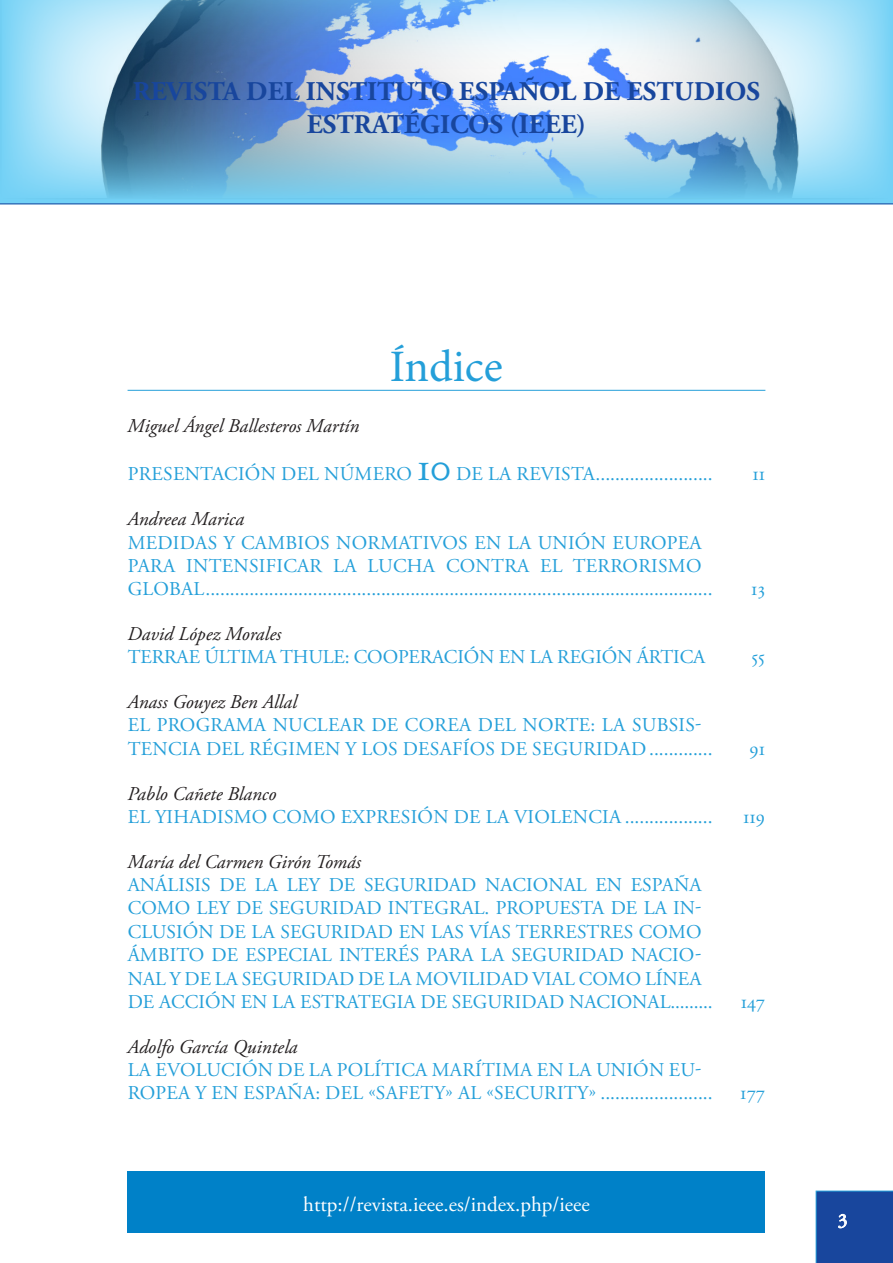
<style>
.page{position:relative;width:893px;height:1263px;background:#fff}
.page>*{position:absolute;margin:0;border:0;box-sizing:border-box;transform-origin:0 0}
.t1{font:45px "Minion Pro";color:#249fd9}
.t2{font:700 27px/32.4px "Adobe Garamond Pro";color:#18469d;text-align:center}
.t3{font:21px "Adobe Garamond Pro";color:#fff}
.t4{font:19.5px/23.4px "Adobe Garamond Pro";letter-spacing:.005em;color:#249fd9}
.t5{font:italic 19.5px "Adobe Garamond Pro";color:#231f20}
.t6{font:19.5px "Adobe Garamond Pro";color:#fff}
.s1{font-size:40.5px}
.s2{font-style:italic;color:#231f20}
</style>
<div class="page">
<div style="left:816px;top:1191px;width:77px;height:72px;background:#18469d"></div>
<div style="left:128px;top:1171px;width:637px;height:62px;background:#0081c8"></div>
<svg style="left:0;top:0;width:893px;height:200px;background:#95c2e1"></svg>
<hr style="left:0;top:203px;width:893px;height:1px;background:#18469d">
<hr style="left:128px;top:390px;width:637px;height:1px;background:#249fd9">
<h2 class="t2" style="left:133px;top:76px;width:629px">REVISTA DEL INSTITUTO ESPAÑOL DE ESTUDIOS<br>ESTRATÉGICOS (IEEE)</h2>
<p class="t1" style="left:390px;top:340px;width:115px">Índice</p>
<p class="t5" style="left:128px;top:414px;width:233px">Miguel Ángel Ballesteros Martín</p>
<p class="t4" style="left:128px;top:463px;width:586px">PRESENTACIÓN DEL NÚMERO <span class="s1">10</span> DE LA REVISTA........................</p>
<p class="t4" style="left:752px;top:463px;width:14px">11</p>
<p class="t4" style="left:128px;top:508px;width:586px"><span class="s2">Andreea Marica<br></span>MEDIDAS Y CAMBIOS NORMATIVOS EN LA UNIÓN EUROPEA PARA INTENSIFICAR LA LUCHA CONTRA EL TERRORISMO GLOBAL........................................................................................................</p>
<p class="t4" style="left:751px;top:578px;width:15px">13</p>
<p class="t4" style="left:128px;top:623px;width:579px"><span class="s2">David López Morales<br></span>TERRAE ÚLTIMA THULE: COOPERACIÓN EN LA REGIÓN ÁRTICA</p>
<p class="t4" style="left:128px;top:691px;width:586px"><span class="s2">Anass Gouyez Ben Allal<br></span>EL PROGRAMA NUCLEAR DE COREA DEL NORTE: LA SUBSIS-<br>TENCIA DEL RÉGIMEN Y LOS DESAFÍOS DE SEGURIDAD.............</p>
<p class="t4" style="left:128px;top:782px;width:586px"><span class="s2">Pablo Cañete Blanco<br></span>EL YIHADISMO COMO EXPRESIÓN DE LA VIOLENCIA ..................</p>
<p class="t4" style="left:128px;top:850px;width:587px"><span class="s2">María del Carmen Girón Tomás<br></span>ANÁLISIS DE LA LEY DE SEGURIDAD NACIONAL EN ESPAÑA COMO LEY DE SEGURIDAD INTEGRAL. PROPUESTA DE LA IN-CLUSIÓN DE LA SEGURIDAD EN LAS VÍAS TERRESTRES COMO ÁMBITO DE ESPECIAL INTERÉS PARA LA SEGURIDAD NACIO-NAL Y DE LA SEGURIDAD DE LA MOVILIDAD VIAL COMO LÍNEA DE ACCIÓN EN LA ESTRATEGIA DE SEGURIDAD NACIONAL.........</p>
<p class="t4" style="left:128px;top:1035px;width:587px"><span class="s2">Adolfo García Quintela<br></span>LA EVOLUCIÓN DE LA POLÍTICA MARÍTIMA EN LA UNIÓN EU-<br>ROPEA Y EN ESPAÑA: DEL «SAFETY» AL «SECURITY» .......................</p>
<p class="t4" style="left:751px;top:646px;width:16px">55</p>
<p class="t4" style="left:749px;top:738px;width:17px">91</p>
<p class="t4" style="left:743px;top:806px;width:23px">119</p>
<p class="t4" style="left:741px;top:991px;width:26px">147</p>
<p class="t4" style="left:740px;top:1082px;width:26px">177</p>
<p class="t3" style="left:303px;top:1191px;width:288px">http://revista.ieee.es/index.php/ieee</p>
<p class="t6" style="left:838px;top:1209px;width:11px">3</p>
</div>
